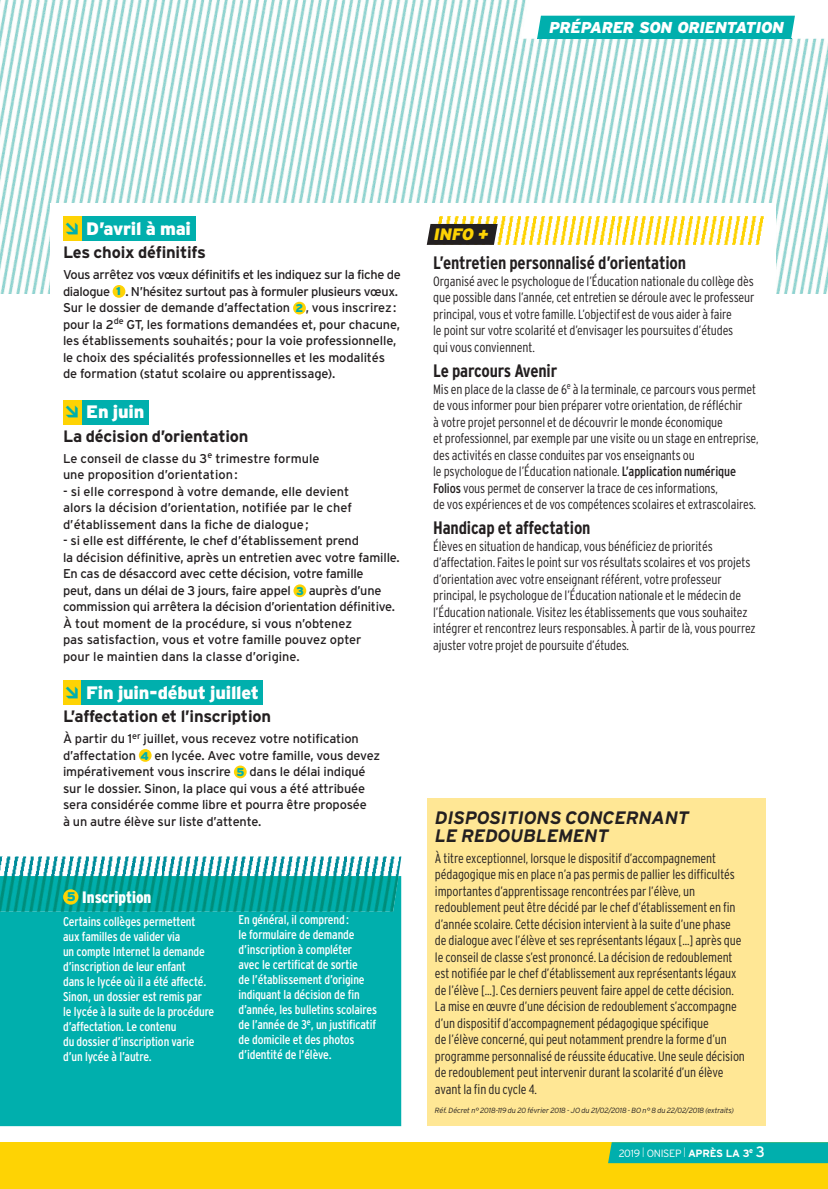
<style>
.page{position:relative;width:828px;height:1189px;background:#fff}
.page>*{position:absolute;margin:0;border:0;box-sizing:border-box;transform-origin:0 0}
.t1{font:700 condensed 18px "Interstate";letter-spacing:-.01em;color:#231f20}
.t2{font:900 18px "Interstate";letter-spacing:-.015em;color:#fff}
.t3{font:italic 700 18px/18px "Interstate";letter-spacing:-.01em;color:#231f20}
.t4{font:700 16.5px "Interstate";letter-spacing:-.01em;color:#231f20}
.t5{font:900 condensed 16.5px "Interstate";color:#fff}
.t6{font:italic 900 16.5px "Interstate";color:#fed304}
.t7{font:italic 900 15.75px "Interstate";letter-spacing:-.02em;color:#fff}
.t8{font:300 condensed 13.5px/16.5px "Interstate";letter-spacing:-.01em;color:#231f20}
.t9{font:12.75px/16.5px "Interstate";letter-spacing:-.01em;color:#231f20}
.t10{font:condensed 12.75px/15px "Interstate";letter-spacing:-.01em;color:#fff}
.t11{font:300 10.5px "Interstate";letter-spacing:-.03em;color:#fff}
.t12{font:italic 300 7.5px "Interstate";letter-spacing:-.02em;color:#231f20}
.s1{color:#00afad}
.s2{font-weight:900;font-size:11.25px;color:#00afad}
.s3{font-stretch:normal;font-size:12.6px;color:#00afad}
.s4{font-weight:400}
.s5{font-size:13.5px}
.s6{font-weight:700}
.s7{font-weight:400;font-size:15px}
</style>
<div class="page">
<div style="left:0;top:1142px;width:827px;height:47px;background:#fed304"></div>
<img style="left:0;top:0;width:827px;height:293px">
<div style="left:50px;top:204px;width:725px;height:224px;background:#fff"></div>
<div style="left:608px;top:1142px;width:219px;height:21px;background:#00afad"></div>
<img style="left:0;top:856px;width:401px;height:20px">
<div style="left:0;top:876px;width:401px;height:250px;background:#00afad"></div>
<img style="left:0;top:876px;width:398px;height:35px">
<div style="left:63px;top:217px;width:19px;height:24px;background:#fed304"></div>
<div style="left:82px;top:217px;width:113px;height:24px;background:#00afad"></div>
<div style="left:63px;top:400px;width:19px;height:24px;background:#fed304"></div>
<div style="left:82px;top:400px;width:67px;height:24px;background:#00afad"></div>
<div style="left:63px;top:680px;width:19px;height:24px;background:#fed304"></div>
<div style="left:82px;top:680px;width:181px;height:24px;background:#00afad"></div>
<div style="left:113px;top:285px;width:12px;height:13px;background:#fed304;border-radius:50%"></div>
<div style="left:293px;top:302px;width:13px;height:12px;background:#fed304;border-radius:50%"></div>
<div style="left:293px;top:584px;width:13px;height:13px;background:#fed304;border-radius:50%"></div>
<div style="left:139px;top:749px;width:12px;height:13px;background:#fed304;border-radius:50%"></div>
<div style="left:234px;top:765px;width:12px;height:13px;background:#fed304;border-radius:50%"></div>
<img style="left:433px;top:216px;width:331px;height:29px">
<svg style="left:426px;top:224px;width:71px;height:21px"></svg>
<div style="left:426px;top:798px;width:339px;height:328px;background:#ffe795"></div>
<div style="left:63px;top:889px;width:15px;height:15px;background:#fed304;border-radius:50%"></div>
<svg style="left:521px;top:0;width:306px;height:39px"></svg>
<p class="t7" style="left:549px;top:18px;width:236px">PRÉPARER SON ORIENTATION</p>
<h1 class="t2" style="left:64px;top:222px;width:128px"><span class="s1">→</span> D’avril à mai</h1>
<p class="t4" style="left:63px;top:247px;width:144px">Les choix définitifs</p>
<p class="t9" style="left:63px;top:268px;width:339px">Vous arrêtez vos vœux définitifs et les indiquez sur la fiche de dialogue <span class="s2">1</span> . N’hésitez surtout pas à formuler plusieurs vœux.<br>Sur le dossier de demande d’affectation <span class="s2">2</span> , vous inscrirez: pour la 2<sup>de</sup> GT, les formations demandées et, pour chacune, les établissements souhaités; pour la voie professionnelle, le choix des spécialités professionnelles et les modalités de formation (statut scolaire ou apprentissage).</p>
<h1 class="t2" style="left:64px;top:405px;width:81px"><span class="s1">→</span> En juin</h1>
<p class="t4" style="left:63px;top:430px;width:187px">La décision d’orientation</p>
<p class="t9" style="left:63px;top:451px;width:258px">Le conseil de classe du 3<sup>e</sup> trimestre formule une proposition d’orientation:</p>
<p class="t9" style="left:63px;top:484px;width:290px">- si elle correspond à votre demande, elle devient alors la décision d’orientation, notifiée par le chef d’établissement dans la fiche de dialogue;</p>
<p class="t9" style="left:63px;top:534px;width:338px">- si elle est différente, le chef d’établissement prend<br>la décision définitive, après un entretien avec votre famille.<br>En cas de désaccord avec cette décision, votre famille<br>peut, dans un délai de 3 jours, faire appel <span class="s2">3</span> auprès d’une commission qui arrêtera la décision d’orientation définitive.<br>À tout moment de la procédure, si vous n’obtenez<br>pas satisfaction, vous et votre famille pouvez opter<br>pour le maintien dans la classe d’origine.</p>
<h1 class="t2" style="left:64px;top:686px;width:196px"><span class="s1">→</span> Fin juin-début juillet</h1>
<p class="t4" style="left:63px;top:711px;width:209px">L’affectation et l’inscription</p>
<p class="t9" style="left:63px;top:731px;width:318px">À partir du 1<sup>er</sup> juillet, vous recevez votre notification d’affectation <span class="s2">4</span> en lycée. Avec votre famille, vous devez impérativement vous inscrire <span class="s2">5</span> dans le délai indiqué sur le dossier. Sinon, la place qui vous a été attribuée sera considérée comme libre et pourra être proposée<br>à un autre élève sur liste d’attente.</p>
<p class="t5" style="left:67px;top:892px;width:86px"><span class="s3">5</span> Inscription</p>
<p class="t10" style="left:63px;top:915px;width:153px">Certains collèges permettent aux familles de valider via<br>un compte Internet la demande d’inscription de leur enfant<br>dans le lycée où il a été affecté.<br>Sinon, un dossier est remis par<br>le lycée à la suite de la procédure d’affectation. Le contenu<br>du dossier d’inscription varie d’un lycée à l’autre.</p>
<p class="t10" style="left:238px;top:913px;width:140px">En général, il comprend:<br>le formulaire de demande d’inscription à compléter<br>avec le certificat de sortie<br>de l’établissement d’origine indiquant la décision de fin d’année, les bulletins scolaires de l’année de 3<sup>e</sup>, un justificatif de domicile et des photos d’identité de l’élève.</p>
<p class="t6" style="left:433px;top:229px;width:59px">INFO +</p>
<h1 class="t1" style="left:433px;top:257px;width:254px">L’entretien personnalisé d’orientation</h1>
<p class="t8" style="left:433px;top:274px;width:323px">Organisé avec le psychologue de l’Éducation nationale du collège dès que possible dans l’année, cet entretien se déroule avec le professeur principal, vous et votre famille. L’objectifest de vous aider à faire<br>le point sur votre scolarité et d’envisager les poursuites d’études<br>qui vous conviennent.</p>
<h1 class="t1" style="left:433px;top:364px;width:125px">Le parcours Avenir</h1>
<p class="t8" style="left:433px;top:382px;width:327px">Mis en place de la classe de 6<sup>e</sup> à la terminale, ce parcours vous permet de vous informer pour bien préparer votre orientation, de réfléchir<br>à votre projet personnel et de découvrir le monde économique<br>et professionnel, par exemple par une visite ou un stage en entreprise, des activités en classe conduites par vos enseignants ou<br>le psychologue de l’Éducation nationale. <span class="s4">L’application numérique Folios</span> vous permet de conserver la trace de ces informations,<br>de vos expériences et de vos compétences scolaires et extrascolaires.</p>
<h1 class="t1" style="left:433px;top:522px;width:159px">Handicap et affectation</h1>
<p class="t8" style="left:433px;top:539px;width:324px">Élèves en situation de handicap, vous bénéficiez de priorités d’affectation. Faites le point sur vos résultats scolaires et vos projets d’orientation avec votre enseignant référent, votre professeur principal, le psychologue de l’Éducation nationale et le médecin de l’Éducation nationale. Visitez les établissements que vous souhaitez intégrer et rencontrez leurs responsables. À partir de là, vous pourrez ajuster votre projet de poursuite d’études.</p>
<h1 class="t3" style="left:435px;top:809px;width:256px">DISPOSITIONS CONCERNANT<br>LE REDOUBLEMENT</h1>
<p class="t8" style="left:435px;top:851px;width:311px">À titre exceptionnel, lorsque le dispositif d’accompagnement pédagogique mis en place n’a pas permis de pallier les difficultés importantes d’apprentissage rencontrées par l’élève, un redoublement peut être décidé par le chef d’établissement en fin d’année scolaire. Cette décision intervient à la suite d’une phase de dialogue avec l’élève et ses représentants légaux [...] après que le conseil de classe s’est prononcé. La décision de redoublement est notifiée par le chef d’établissement aux représentants légaux de l’élève [...]. Ces derniers peuvent faire appel de cette décision.<br>La mise en œuvre d’une décision de redoublement s’accompagne d’un dispositif d’accompagnement pédagogique spécifique<br>de l’élève concerné, qui peut notamment prendre la forme d’un programme personnalisé de réussite éducative. Une seule décision de redoublement peut intervenir durant la scolarité d’un élève avant la fin du cycle 4.</p>
<p class="t12" style="left:435px;top:1107px;width:300px">Réf. Décret n° 2018-119 du 20 février 2018 - JO du 21/02/2018 - BO n° 8 du 22/02/2018 (extraits)</p>
<p class="t11" style="left:618px;top:1149px;width:148px">2019 <span class="s5">l</span> ONISEP <span class="s5">l</span> <span class="s6">APRÈS LA 3</span><sup>e</sup> <span class="s7">3</span></p>
</div>
